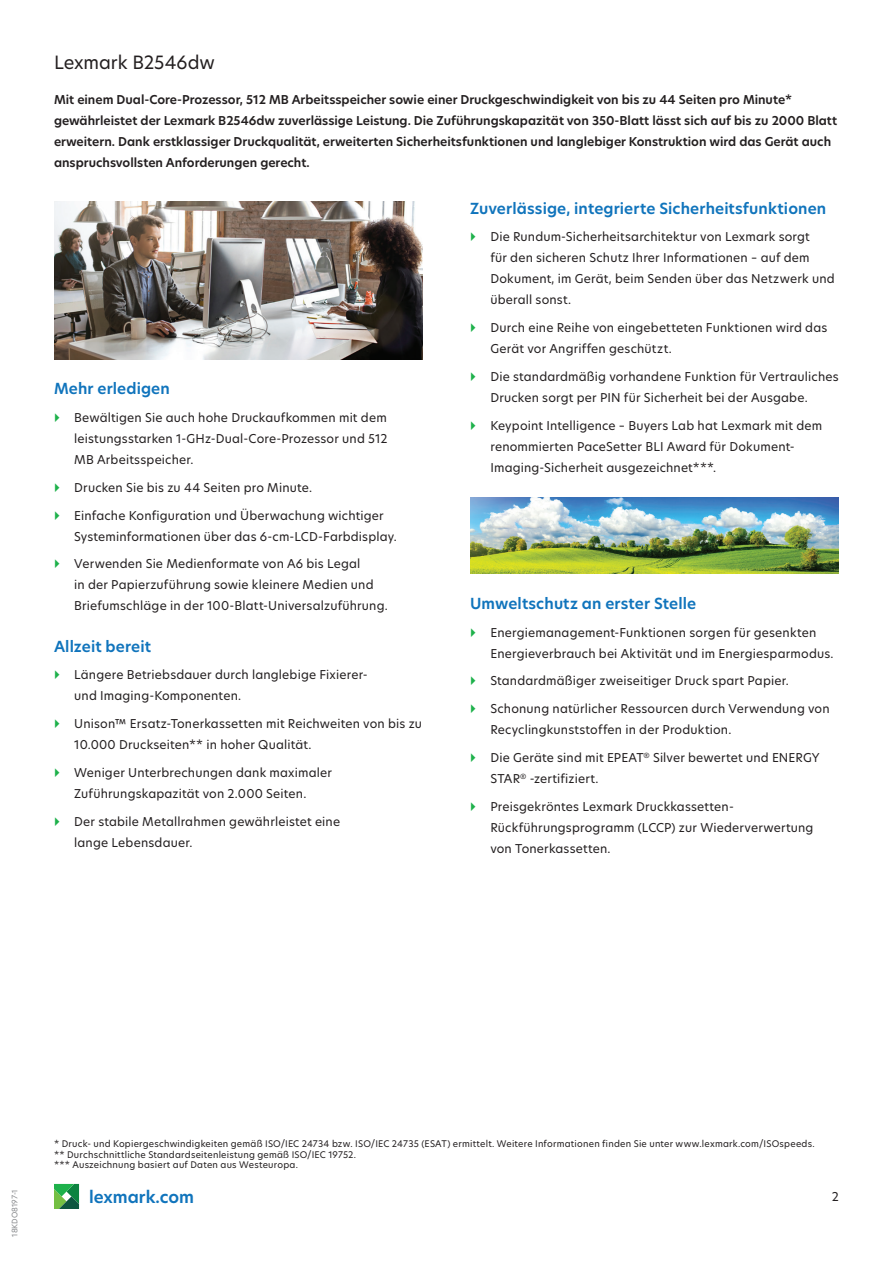
<style>
.page{position:relative;width:893px;height:1263px;background:#fff}
.page>*{position:absolute;margin:0;border:0;box-sizing:border-box;transform-origin:0 0}
.Title_-_secondary_he{font:18px "TP Hero";letter-spacing:-.005em;color:#231f20}
.URL{font:600 16.5px "TP Hero";color:#1074bc}
.Body_header_-_level{font:600 15px "TP Hero";letter-spacing:.01em;color:#1074bc}
.t1{font:12px/21px "TP Hero";letter-spacing:.015em;color:#231f20}
.Introduction_paragra{font:600 12px/21px "TP Hero";color:#231f20}
.Footnotes{font:9px "TP Hero";letter-spacing:.025em;color:#231f20}
.t2{font:7.5px "TP Hero";color:#87898c}
</style>
<div class="page">
<svg style="left:54px;top:1184px;width:25px;height:25px"></svg>
<img style="left:54px;top:201px;width:369px;height:158px">
<img style="left:470px;top:498px;width:369px;height:75px">
<p class="Title_-_secondary_he" style="left:54px;top:50px;width:162px">Lexmark B2546dw</p>
<p class="Introduction_paragra" style="left:54px;top:89px;width:785px">Mit einem Dual-Core-Prozessor, 512 MB Arbeitsspeicher sowie einer Druckgeschwindigkeit von bis zu 44 Seiten pro Minute* gewährleistet der Lexmark B2546dw zuverlässige Leistung. Die Zuführungskapazität von 350-Blatt lässt sich auf bis zu 2000 Blatt erweitern. Dank erstklassiger Druckqualität, erweiterten Sicherheitsfunktionen und langlebiger Konstruktion wird das Gerät auch anspruchsvollsten Anforderungen gerecht.</p>
<p class="Body_header_-_level" style="left:54px;top:379px;width:117px">Mehr erledigen</p>
<p class="t1" style="left:74px;top:407px;width:315px;text-align:justify">Bewältigen Sie auch hohe Druckaufkommen mit dem leistungsstarken 1-GHz-Dual-Core-Prozessor und 512<br>MB Arbeitsspeicher.</p>
<p class="t1" style="left:74px;top:477px;width:239px">Drucken Sie bis zu 44 Seiten pro Minute.</p>
<p class="t1" style="left:74px;top:504px;width:324px">Einfache Konfiguration und Überwachung wichtiger<br>Systeminformationen über das 6-cm-LCD-Farbdisplay.</p>
<p class="t1" style="left:74px;top:553px;width:315px">Verwenden Sie Medienformate von A6 bis Legal<br>in der Papierzuführung sowie kleinere Medien und<br>Briefumschläge in der 100-Blatt-Universalzuführung.</p>
<p class="Body_header_-_level" style="left:54px;top:636px;width:99px">Allzeit bereit</p>
<p class="t1" style="left:74px;top:664px;width:295px">Längere Betriebsdauer durch langlebige Fixierer&shy;und Imaging-Komponenten.</p>
<p class="t1" style="left:74px;top:713px;width:349px">Unison™ Ersatz-Tonerkassetten mit Reichweiten von bis zu<br>10.000 Druckseiten** in hoher Qualität.</p>
<p class="t1" style="left:74px;top:762px;width:259px">Weniger Unterbrechungen dank maximaler<br>Zuführungskapazität von 2.000 Seiten.</p>
<p class="t1" style="left:74px;top:810px;width:267px">Der stabile Metallrahmen gewährleistet eine lange Lebensdauer.</p>
<p class="Body_header_-_level" style="left:470px;top:198px;width:358px">Zuverlässige, integrierte Sicherheitsfunktionen</p>
<p class="t1" style="left:490px;top:226px;width:346px">Die Rundum-Sicherheitsarchitektur von Lexmark sorgt<br>für den sicheren Schutz Ihrer Informationen – auf dem Dokument, im Gerät, beim Senden über das Netzwerk und überall sonst.</p>
<p class="t1" style="left:490px;top:317px;width:339px">Durch eine Reihe von eingebetteten Funktionen wird das<br>Gerät vor Angriffen geschützt.</p>
<p class="t1" style="left:490px;top:366px;width:350px">Die standardmäßig vorhandene Funktion für Vertrauliches<br>Drucken sorgt per PIN für Sicherheit bei der Ausgabe.</p>
<p class="t1" style="left:490px;top:414px;width:333px">Keypoint Intelligence – Buyers Lab hat Lexmark mit dem renommierten PaceSetter BLI Award für Dokument-<br>Imaging-Sicherheit ausgezeichnet***.</p>
<p class="Body_header_-_level" style="left:470px;top:593px;width:228px">Umweltschutz an erster Stelle</p>
<p class="t1" style="left:490px;top:621px;width:345px">Energiemanagement-Funktionen sorgen für gesenkten<br>Energieverbrauch bei Aktivität und im Energiesparmodus.</p>
<p class="t1" style="left:490px;top:670px;width:300px">Standardmäßiger zweiseitiger Druck spart Papier.</p>
<p class="t1" style="left:490px;top:698px;width:341px">Schonung natürlicher Ressourcen durch Verwendung von<br>Recyclingkunststoffen in der Produktion.</p>
<p class="t1" style="left:490px;top:747px;width:331px">Die Geräte sind mit EPEAT<sup>®</sup> Silver bewertet und ENERGY<br>STAR<sup>®</sup> -zertifiziert.</p>
<p class="t1" style="left:490px;top:795px;width:325px">Preisgekröntes Lexmark Druckkassetten-<br>Rückführungsprogramm (LCCP) zur Wiederverwertung von Tonerkassetten.</p>
<p class="Footnotes" style="left:54px;top:1138px;width:762px">* Druck- und Kopiergeschwindigkeiten gemäß ISO/IEC 24734 bzw. ISO/IEC 24735 (ESAT) ermittelt. Weitere Informationen finden Sie unter www.lexmark.com/ISOspeeds.</p>
<p class="Footnotes" style="left:54px;top:1148px;width:303px">** Durchschnittliche Standardseitenleistung gemäß ISO/IEC 19752.</p>
<p class="Footnotes" style="left:54px;top:1159px;width:245px">*** Auszeichnung basiert auf Daten aus Westeuropa.</p>
<p class="t2" style="left:10px;top:1237px;width:49px;rotate:-90deg">18KDO8197-1</p>
<p class="URL" style="left:89px;top:1186px;width:106px">lexmark.com</p>
<p class="t1" style="left:832px;top:1186px;width:9px">2</p>
</div>
